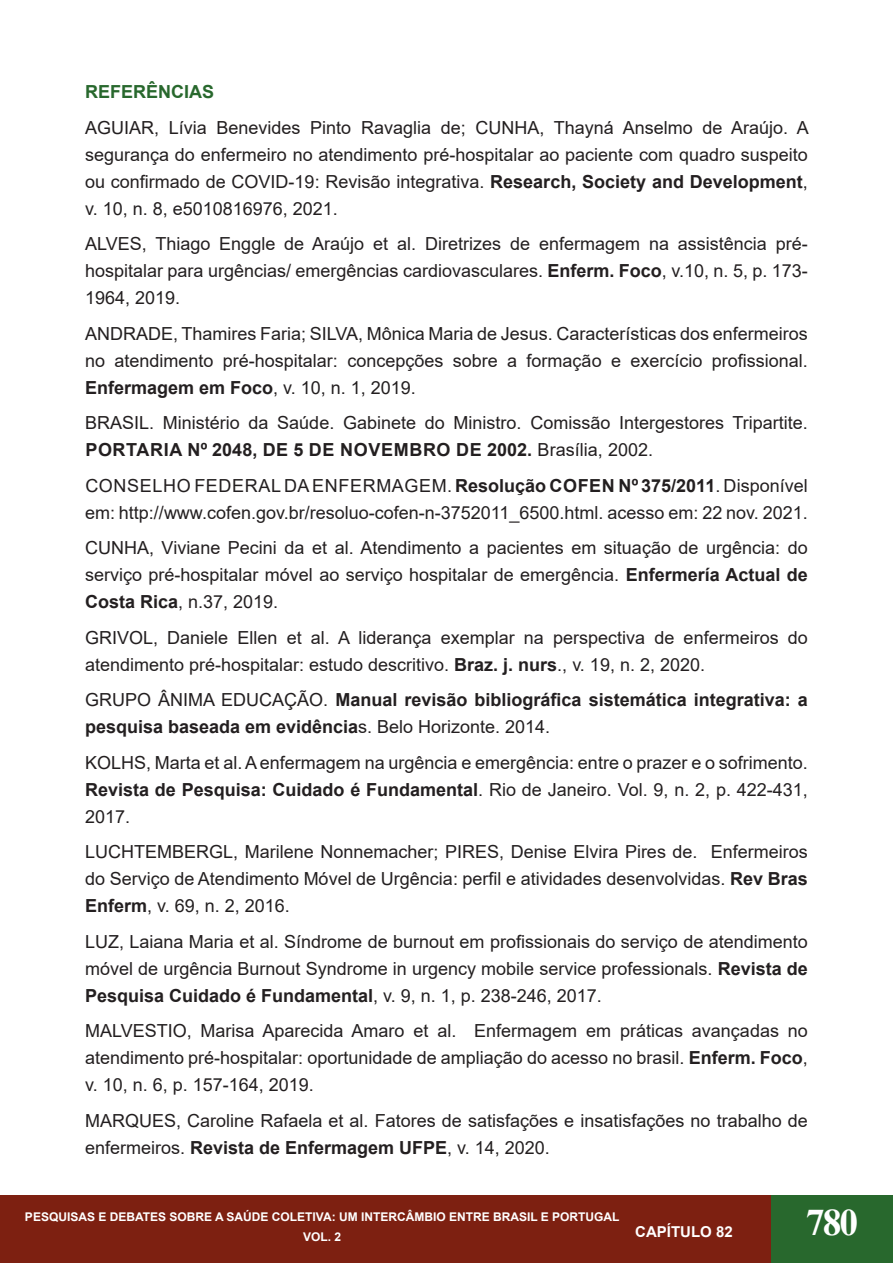
<style>
.page{position:relative;width:893px;height:1263px;background:#fff}
.page>*{position:absolute;margin:0;border:0;box-sizing:border-box;transform-origin:0 0}
.t1{font:700 37.5px "Times New Roman";color:#fff}
.t2{font:18px/27px "Arial";color:#231f20;text-align:justify}
.t3{font:700 18px/27px "Arial";color:#231f20}
.t4{font:700 18px "Arial";color:#28682d}
.t5{font:700 15px "Arial";color:#fff}
.t6{font:700 12px/20.2px "Arial";color:#fff;text-align:center}
.s1{font-weight:700}
.s2{font-weight:400}
</style>
<div class="page">
<div style="left:0;top:1196px;width:893px;height:67px;background:#7d2011"></div>
<div style="left:771px;top:1196px;width:122px;height:67px;background:#28682d"></div>
<p class="t4" style="left:85px;top:79px;width:131px">REFERÊNCIAS</p>
<p class="t2" style="left:85px;top:114px;width:725px">AGUIAR, Lívia Benevides Pinto Ravaglia de; CUNHA, Thayná Anselmo de Araújo. A segurança do enfermeiro no atendimento pré-hospitalar ao paciente com quadro suspeito ou confirmado de COVID-19: Revisão integrativa. <span class="s1">Research, Society and Development</span>, v. 10, n. 8, e5010816976, 2021.</p>
<p class="t2" style="left:85px;top:230px;width:724px">ALVES, Thiago Enggle de Araújo et al. Diretrizes de enfermagem na assistência pré&shy;hospitalar para urgências/ emergências cardiovasculares. <span class="s1">Enferm. Foco</span>, v.10, n. 5, p. 173- 1964, 2019.</p>
<p class="t2" style="left:85px;top:320px;width:724px">ANDRADE, Thamires Faria; SILVA, Mônica Maria de Jesus. Características dos enfermeiros no atendimento pré-hospitalar: concepções sobre a formação e exercício profissional.<br><span class="s1">Enfermagem em Foco</span>, v. 10, n. 1, 2019.</p>
<p class="t2" style="left:85px;top:409px;width:724px">BRASIL. Ministério da Saúde. Gabinete do Ministro. Comissão Intergestores Tripartite.<br><span class="s1">PORTARIA Nº 2048, DE 5 DE NOVEMBRO DE 2002.</span> Brasília, 2002.</p>
<p class="t2" style="left:85px;top:472px;width:724px">CONSELHO FEDERAL DA ENFERMAGEM. <span class="s1">Resolução COFEN Nº 375/2011</span>. Disponível em: http://www.cofen.gov.br/resoluo-cofen-n-3752011_6500.html. acesso em: 22 nov. 2021.</p>
<p class="t2" style="left:85px;top:534px;width:724px">CUNHA, Viviane Pecini da et al. Atendimento a pacientes em situação de urgência: do serviço pré-hospitalar móvel ao serviço hospitalar de emergência. <span class="s1">Enfermería Actual de Costa Rica</span>, n.37, 2019.</p>
<p class="t2" style="left:85px;top:624px;width:724px">GRIVOL, Daniele Ellen et al. A liderança exemplar na perspectiva de enfermeiros do atendimento pré-hospitalar: estudo descritivo. <span class="s1">Braz. j. nurs</span>., v. 19, n. 2, 2020.</p>
<p class="t3" style="left:85px;top:687px;width:724px"><span class="s2">GRUPO ÂNIMA EDUCAÇÃO.</span> Manual revisão bibliográfica sistemática integrativa: a pesquisa baseada em evidência<span class="s2">s. Belo Horizonte. 2014.</span></p>
<p class="t2" style="left:85px;top:749px;width:724px">KOLHS, Marta et al. A enfermagem na urgência e emergência: entre o prazer e o sofrimento.<br><span class="s1">Revista de Pesquisa: Cuidado é Fundamental</span>. Rio de Janeiro. Vol. 9, n. 2, p. 422-431, 2017.</p>
<p class="t2" style="left:85px;top:838px;width:724px">LUCHTEMBERGL, Marilene Nonnemacher; PIRES, Denise Elvira Pires de. Enfermeiros do Serviço de Atendimento Móvel de Urgência: perfil e atividades desenvolvidas. <span class="s1">Rev Bras Enferm</span>, v. 69, n. 2, 2016.</p>
<p class="t2" style="left:85px;top:928px;width:724px">LUZ, Laiana Maria et al. Síndrome de burnout em profissionais do serviço de atendimento móvel de urgência Burnout Syndrome in urgency mobile service professionals. <span class="s1">Revista de Pesquisa Cuidado é Fundamental</span>, v. 9, n. 1, p. 238-246, 2017.</p>
<p class="t2" style="left:85px;top:1017px;width:724px">MALVESTIO, Marisa Aparecida Amaro et al. Enfermagem em práticas avançadas no atendimento pré-hospitalar: oportunidade de ampliação do acesso no brasil. <span class="s1">Enferm. Foco</span>, v. 10, n. 6, p. 157-164, 2019.</p>
<p class="t2" style="left:85px;top:1107px;width:724px">MARQUES, Caroline Rafaela et al. Fatores de satisfações e insatisfações no trabalho de enfermeiros. <span class="s1">Revista de Enfermagem UFPE</span>, v. 14, 2020.</p>
<p class="t6" style="left:25px;top:1207px;width:596px">PESQUISAS E DEBATES SOBRE A SAÚDE COLETIVA: UM INTERCÂMBIO ENTRE BRASIL E PORTUGAL<br>VOL. 2</p>
<p class="t5" style="left:635px;top:1221px;width:99px">CAPÍTULO 82</p>
<h1 class="t1" style="left:806px;top:1195px;width:54px">780</h1>
</div>
